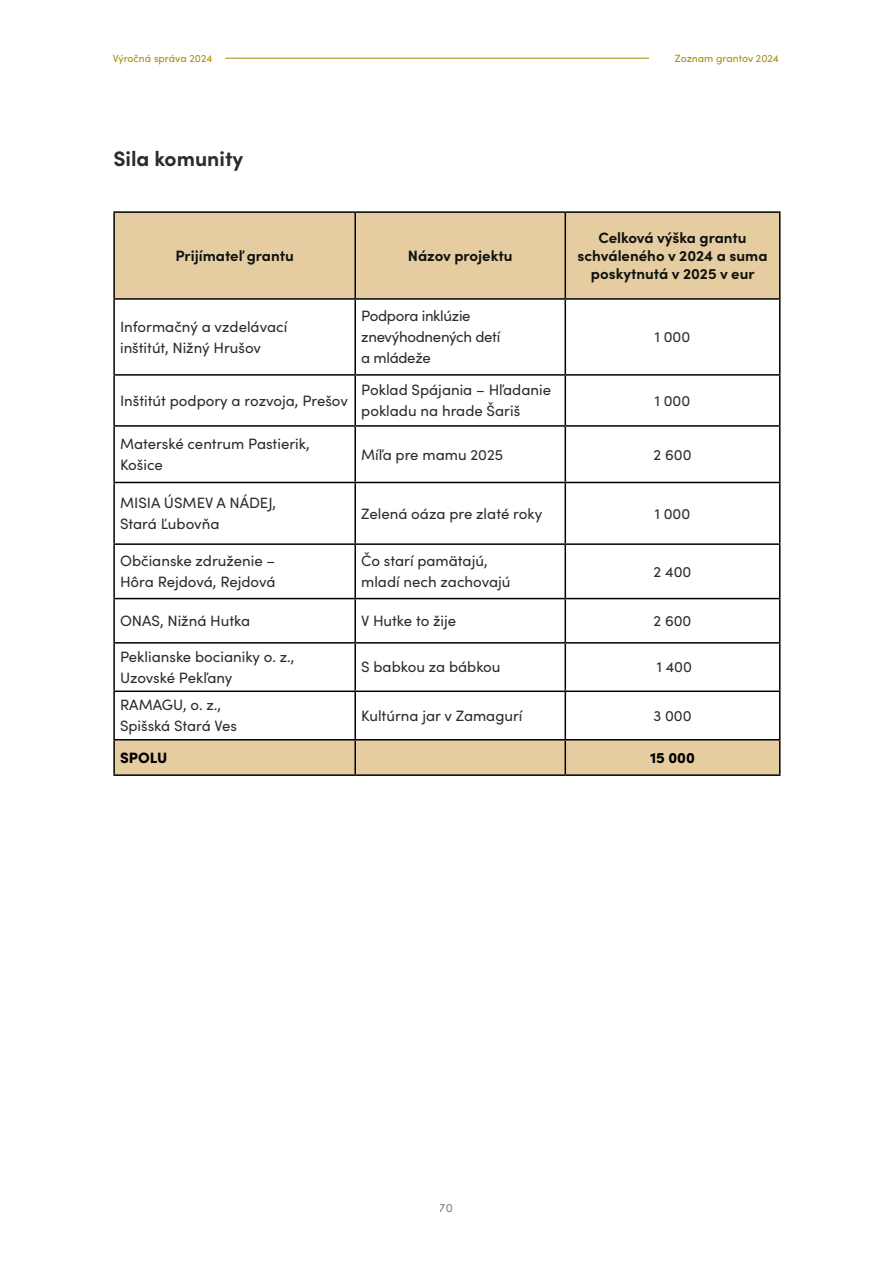
<style>
.page{position:relative;width:893px;height:1263px;background:#fff}
.page>*{position:absolute;margin:0;border:0;box-sizing:border-box;transform-origin:0 0}
.t1{font:700 21px "Sofia Pro";color:#2b2d2a}
.t2{font:15px/21px "Sofia Pro";color:#2b2d2a}
.t3{font:700 15px/18px "Sofia Pro";color:#111310;text-align:center}
.t4{font:15px/21px "Sofia Pro";letter-spacing:-.02em;color:#2b2d2a}
.t5{font:900 15px "Sofia Pro";color:#000}
.t6{font:12px "Sofia Pro";color:#2b2d2a}
.t7{font:10.5px "Sofia Pro";color:#a88c03}
</style>
<div class="page">
<svg style="left:115px;top:213px;width:664px;height:561px"></svg>
<hr style="left:113px;top:211px;width:242px;height:2px;background:#000">
<hr style="left:113px;top:213px;width:2px;height:85px;background:#000">
<hr style="left:355px;top:211px;width:210px;height:2px;background:#000">
<hr style="left:354px;top:213px;width:2px;height:85px;background:#000">
<hr style="left:565px;top:211px;width:215px;height:2px;background:#000">
<hr style="left:565px;top:213px;width:1px;height:85px;background:#000">
<hr style="left:779px;top:213px;width:1px;height:85px;background:#000">
<hr style="left:113px;top:298px;width:242px;height:2px;background:#000">
<hr style="left:113px;top:300px;width:2px;height:74px;background:#000">
<hr style="left:355px;top:298px;width:210px;height:2px;background:#000">
<hr style="left:354px;top:300px;width:2px;height:74px;background:#000">
<hr style="left:565px;top:298px;width:215px;height:2px;background:#000">
<hr style="left:565px;top:300px;width:1px;height:74px;background:#000">
<hr style="left:779px;top:300px;width:1px;height:74px;background:#000">
<hr style="left:113px;top:374px;width:242px;height:2px;background:#000">
<hr style="left:113px;top:376px;width:2px;height:49px;background:#000">
<hr style="left:355px;top:374px;width:210px;height:2px;background:#000">
<hr style="left:354px;top:376px;width:2px;height:49px;background:#000">
<hr style="left:565px;top:374px;width:215px;height:2px;background:#000">
<hr style="left:565px;top:376px;width:1px;height:49px;background:#000">
<hr style="left:779px;top:376px;width:1px;height:49px;background:#000">
<hr style="left:113px;top:425px;width:242px;height:2px;background:#000">
<hr style="left:113px;top:427px;width:2px;height:55px;background:#000">
<hr style="left:355px;top:425px;width:210px;height:2px;background:#000">
<hr style="left:354px;top:427px;width:2px;height:55px;background:#000">
<hr style="left:565px;top:425px;width:215px;height:2px;background:#000">
<hr style="left:565px;top:427px;width:1px;height:55px;background:#000">
<hr style="left:779px;top:427px;width:1px;height:55px;background:#000">
<hr style="left:113px;top:482px;width:242px;height:1px;background:#000">
<hr style="left:113px;top:483px;width:2px;height:60px;background:#000">
<hr style="left:355px;top:482px;width:210px;height:1px;background:#000">
<hr style="left:354px;top:483px;width:2px;height:60px;background:#000">
<hr style="left:565px;top:482px;width:215px;height:1px;background:#000">
<hr style="left:565px;top:483px;width:1px;height:60px;background:#000">
<hr style="left:779px;top:483px;width:1px;height:60px;background:#000">
<hr style="left:113px;top:543px;width:242px;height:2px;background:#000">
<hr style="left:113px;top:545px;width:2px;height:53px;background:#000">
<hr style="left:355px;top:543px;width:210px;height:2px;background:#000">
<hr style="left:354px;top:545px;width:2px;height:53px;background:#000">
<hr style="left:565px;top:543px;width:215px;height:2px;background:#000">
<hr style="left:565px;top:545px;width:1px;height:53px;background:#000">
<hr style="left:779px;top:545px;width:1px;height:53px;background:#000">
<hr style="left:113px;top:598px;width:242px;height:1px;background:#000">
<hr style="left:113px;top:599px;width:2px;height:43px;background:#000">
<hr style="left:355px;top:598px;width:210px;height:1px;background:#000">
<hr style="left:354px;top:599px;width:2px;height:43px;background:#000">
<hr style="left:565px;top:598px;width:215px;height:1px;background:#000">
<hr style="left:565px;top:599px;width:1px;height:43px;background:#000">
<hr style="left:779px;top:599px;width:1px;height:43px;background:#000">
<hr style="left:113px;top:642px;width:242px;height:2px;background:#000">
<hr style="left:113px;top:644px;width:2px;height:46px;background:#000">
<hr style="left:355px;top:642px;width:210px;height:2px;background:#000">
<hr style="left:354px;top:644px;width:2px;height:46px;background:#000">
<hr style="left:565px;top:642px;width:215px;height:2px;background:#000">
<hr style="left:565px;top:644px;width:1px;height:46px;background:#000">
<hr style="left:779px;top:644px;width:1px;height:46px;background:#000">
<hr style="left:113px;top:690px;width:242px;height:2px;background:#000">
<hr style="left:113px;top:692px;width:2px;height:47px;background:#000">
<hr style="left:355px;top:690px;width:210px;height:2px;background:#000">
<hr style="left:354px;top:692px;width:2px;height:47px;background:#000">
<hr style="left:565px;top:690px;width:215px;height:2px;background:#000">
<hr style="left:565px;top:692px;width:1px;height:47px;background:#000">
<hr style="left:779px;top:692px;width:1px;height:47px;background:#000">
<hr style="left:113px;top:739px;width:242px;height:1px;background:#000">
<hr style="left:113px;top:740px;width:2px;height:34px;background:#000">
<hr style="left:355px;top:739px;width:210px;height:1px;background:#000">
<hr style="left:354px;top:740px;width:2px;height:34px;background:#000">
<hr style="left:565px;top:739px;width:215px;height:1px;background:#000">
<hr style="left:565px;top:740px;width:1px;height:34px;background:#000">
<hr style="left:779px;top:740px;width:1px;height:34px;background:#000">
<hr style="left:113px;top:774px;width:242px;height:2px;background:#000">
<hr style="left:355px;top:774px;width:210px;height:2px;background:#000">
<hr style="left:565px;top:774px;width:215px;height:2px;background:#000">
<hr style="left:225px;top:58px;width:424px;height:1px;background:#a88c03">
<p class="t7" style="left:113px;top:50px;width:101px">Výročná správa 2024</p>
<p class="t7" style="left:675px;top:50px;width:106px">Zoznam grantov 2024</p>
<h1 class="t1" style="left:113px;top:142px;width:131px">Sila komunity</h1>
<p class="t3" style="left:175px;top:245px;width:120px">Prijímateľ grantu</p>
<p class="t3" style="left:408px;top:245px;width:106px">Názov projektu</p>
<p class="t2" style="left:120px;top:315px;width:169px">Informačný a vzdelávací inštitút, Nižný Hrušov</p>
<p class="t4" style="left:361px;top:305px;width:141px">Podpora inklúzie znevýhodnených detí a mládeže</p>
<p class="t3" style="left:577px;top:227px;width:192px">Celková výška grantu schváleného v 2024 a suma poskytnutá v 2025 v eur</p>
<p class="t2" style="left:655px;top:326px;width:37px">1 000</p>
<p class="t2" style="left:120px;top:389px;width:229px">Inštitút podpory a rozvoja, Prešov</p>
<p class="t2" style="left:361px;top:379px;width:191px">Poklad Spájania – Hľadanie pokladu na hrade Šariš</p>
<p class="t2" style="left:655px;top:389px;width:37px">1 000</p>
<p class="t2" style="left:120px;top:432px;width:191px">Materské centrum Pastierik,<br>Košice</p>
<p class="t2" style="left:361px;top:443px;width:143px">Míľa pre mamu 2025</p>
<p class="t2" style="left:653px;top:443px;width:40px">2 600</p>
<p class="t2" style="left:120px;top:492px;width:158px">MISIA ÚSMEV A NÁDEJ,<br>Stará Ľubovňa</p>
<p class="t2" style="left:361px;top:502px;width:183px">Zelená oáza pre zlaté roky</p>
<p class="t2" style="left:655px;top:502px;width:37px">1 000</p>
<p class="t2" style="left:120px;top:550px;width:157px">Občianske združenie –<br>Hôra Rejdová, Rejdová</p>
<p class="t2" style="left:361px;top:550px;width:151px">Čo starí pamätajú, mladí nech zachovajú</p>
<p class="t2" style="left:654px;top:560px;width:39px">2 400</p>
<p class="t2" style="left:120px;top:609px;width:132px">ONAS, Nižná Hutka</p>
<p class="t2" style="left:361px;top:609px;width:97px">V Hutke to žije</p>
<p class="t2" style="left:653px;top:609px;width:40px">2 600</p>
<p class="t2" style="left:120px;top:645px;width:176px">Peklianske bocianiky o. z.,<br>Uzovské Pekľany</p>
<p class="t2" style="left:361px;top:656px;width:141px">S babkou za bábkou</p>
<p class="t2" style="left:657px;top:656px;width:37px">1 400</p>
<p class="t2" style="left:120px;top:694px;width:118px">RAMAGU, o. z.,<br>Spišská Stará Ves</p>
<p class="t2" style="left:361px;top:704px;width:163px">Kultúrna jar v Zamagurí</p>
<p class="t2" style="left:653px;top:704px;width:40px">3 000</p>
<p class="t5" style="left:120px;top:746px;width:49px">SPOLU</p>
<p class="t5" style="left:650px;top:746px;width:46px">15 000</p>
<p class="t6" style="left:440px;top:1199px;width:15px">70</p>
</div>
